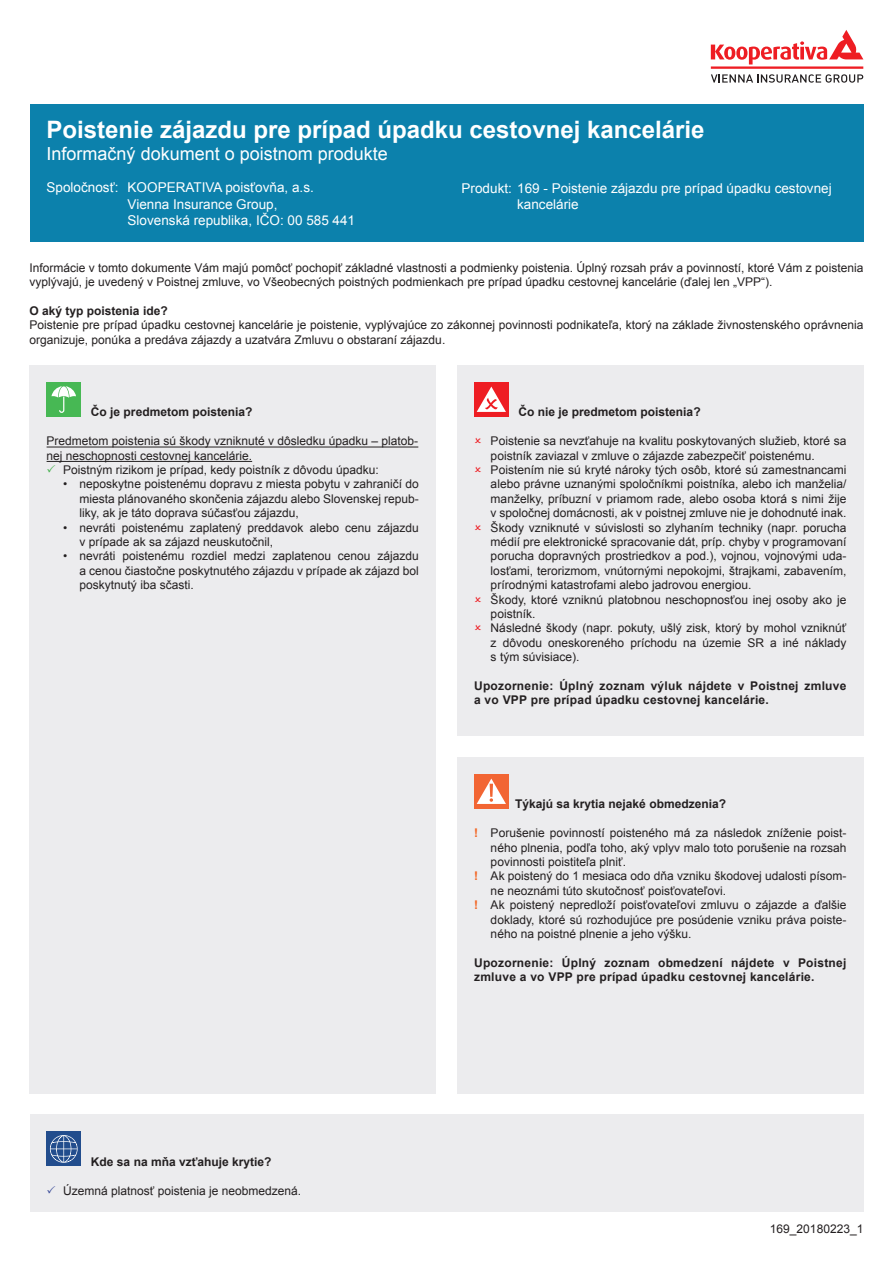
<style>
.page{position:relative;width:893px;height:1263px;background:#fff}
.page>*{position:absolute;margin:0;border:0;box-sizing:border-box;transform-origin:0 0}
.t1{font:700 24px "Arial";color:#fff}
.t2{font:18px "Arial CE";color:#fff}
.t3{font:13.5px/16.2px "Arial CE";color:#fff}
.t4{font:12px/14.4px "Arial CE";color:#231f20}
.t5{font:700 12px/14.4px "Arial";letter-spacing:.02em;color:#231f20}
.t6{font:700 12px "Arial";color:#231f20}
.s1{color:#40ae49}
.s2{font-family:"Arial";font-weight:700;color:#f36421}
.s3{color:#354797}
</style>
<div class="page">
<div style="left:30px;top:104px;width:833px;height:138px;background:#0c81ac"></div>
<svg style="left:710px;top:30px;width:153px;height:35px"></svg>
<hr style="left:710px;top:66px;width:153px;height:3px;background:#ee1d23">
<svg style="left:711px;top:74px;width:152px;height:9px"></svg>
<div style="left:30px;top:365px;width:406px;height:728px;background:#ececee"></div>
<hr style="left:47px;top:447px;width:371px;height:1px;background:#231f20">
<hr style="left:47px;top:461px;width:205px;height:1px;background:#231f20">
<div style="left:47px;top:382px;width:34px;height:34px;background:#47b854"></div>
<svg style="left:51px;top:386px;width:25px;height:27px"></svg>
<div style="left:457px;top:365px;width:406px;height:371px;background:#ececee"></div>
<div style="left:474px;top:382px;width:34px;height:34px;background:#ee1d23"></div>
<svg style="left:476px;top:387px;width:30px;height:25px"></svg>
<div style="left:457px;top:757px;width:406px;height:336px;background:#ececee"></div>
<div style="left:474px;top:774px;width:34px;height:34px;background:#f26533"></div>
<svg style="left:476px;top:779px;width:30px;height:25px"></svg>
<div style="left:30px;top:1115px;width:833px;height:97px;background:#ececee"></div>
<div style="left:47px;top:1132px;width:34px;height:34px;background:#224d8d"></div>
<svg style="left:50px;top:1135px;width:28px;height:28px"></svg>
<h1 class="t1" style="left:47px;top:117px;width:659px">Poistenie zájazdu pre prípad úpadku cestovnej kancelárie</h1>
<h2 class="t2" style="left:47px;top:144px;width:343px">Informačný dokument o poistnom produkte</h2>
<p class="t3" style="left:128px;top:180px;width:229px;text-indent:-81px">Spoločnosť: KOOPERATIVA poisťovňa, a.s.<br>Vienna Insurance Group,<br>Slovenská republika, IČO: 00 585 441</p>
<p class="t4" style="left:30px;top:260px;width:835px">Informácie v tomto dokumente Vám majú pomôcť pochopiť základné vlastnosti a podmienky poistenia. Úplný rozsah práv a povinností, ktoré Vám z poistenia vyplývajú, je uvedený v Poistnej zmluve, vo Všeobecných poistných podmienkach pre prípad úpadku cestovnej kancelárie (ďalej len „VPP“).</p>
<p class="t6" style="left:30px;top:304px;width:140px">O aký typ poistenia ide?</p>
<p class="t4" style="left:30px;top:318px;width:835px">Poistenie pre prípad úpadku cestovnej kancelárie je poistenie, vyplývajúce zo zákonnej povinnosti podnikateľa, ktorý na základe živnostenského oprávnenia organizuje, ponúka a predáva zájazdy a uzatvára Zmluvu o obstaraní zájazdu.</p>
<p class="t3" style="left:517px;top:180px;width:316px;text-indent:-55px">Produkt: 169 - Poistenie zájazdu pre prípad úpadku cestovnej kancelárie</p>
<p class="t6" style="left:91px;top:406px;width:163px">Čo je predmetom poistenia?</p>
<p class="t4" style="left:47px;top:434px;width:373px">Predmetom poistenia sú škody vzniknuté v dôsledku úpadku – platob&shy;nej neschopnosti cestovnej kancelárie.</p>
<p class="t4" style="left:47px;top:463px;width:333px"><span class="s1">✓</span> Poistným rizikom je prípad, kedy poistník z dôvodu úpadku:</p>
<p class="t4" style="left:80px;top:477px;width:341px;text-align:justify;text-indent:-16px">• neposkytne poistenému dopravu z miesta pobytu v zahraničí do miesta plánovaného skončenia zájazdu alebo Slovenskej repub&shy;liky, ak je táto doprava súčasťou zájazdu,</p>
<p class="t4" style="left:80px;top:520px;width:340px;text-indent:-16px">• nevráti poistenému zaplatený preddavok alebo cenu zájazdu v prípade ak sa zájazd neuskutočnil,</p>
<p class="t4" style="left:80px;top:549px;width:341px;text-align:justify;text-indent:-16px">• nevráti poistenému rozdiel medzi zaplatenou cenou zájazdu a cenou čiastočne poskytnutého zájazdu v prípade ak zájazd bol poskytnutý iba sčasti.</p>
<p class="t6" style="left:518px;top:406px;width:184px">Čo nie je predmetom poistenia?</p>
<p class="t4" style="left:490px;top:434px;width:357px">Poistenie sa nevzťahuje na kvalitu poskytovaných služieb, ktoré sa poistník zaviazal v zmluve o zájazde zabezpečiť poistenému.<br>Poistením nie sú kryté nároky tých osôb, ktoré sú zamestnancami alebo právne uznanými spoločníkmi poistníka, alebo ich manželia/ manželky, príbuzní v priamom rade, alebo osoba ktorá s nimi žije v spoločnej domácnosti, ak v poistnej zmluve nie je dohodnuté inak.<br>Škody vzniknuté v súvislosti so zlyhaním techniky (napr. porucha médií pre elektronické spracovanie dát, príp. chyby v programovaní porucha dopravných prostriedkov a pod.), vojnou, vojnovými uda&shy;losťami, terorizmom, vnútornými nepokojmi, štrajkami, zabavením, prírodnými katastrofami alebo jadrovou energiou.<br>Škody, ktoré vzniknú platobnou neschopnosťou inej osoby ako je poistník.<br>Následné škody (napr. pokuty, ušlý zisk, ktorý by mohol vzniknúť z dôvodu oneskoreného príchodu na územie SR a iné náklady s tým súvisiace).</p>
<p class="t5" style="left:474px;top:679px;width:374px">Upozornenie: Úplný zoznam výluk nájdete v Poistnej zmluve a vo VPP pre prípad úpadku cestovnej kancelárie.</p>
<p class="t6" style="left:515px;top:798px;width:212px">Týkajú sa krytia nejaké obmedzenia?</p>
<p class="t4" style="left:474px;top:826px;width:374px"><span class="s2">!</span> Porušenie povinností poisteného má za následok zníženie poist-</p>
<p class="t4" style="left:490px;top:840px;width:357px">ného plnenia, podľa toho, aký vplyv malo toto porušenie na rozsah</p>
<p class="t4" style="left:490px;top:855px;width:137px">povinnosti poistiteľa plniť.</p>
<p class="t4" style="left:474px;top:869px;width:374px"><span class="s2">!</span> Ak poistený do 1 mesiaca odo dňa vzniku škodovej udalosti písom-</p>
<p class="t4" style="left:490px;top:884px;width:237px">ne neoznámi túto skutočnosť poisťovateľovi.</p>
<p class="t4" style="left:474px;top:898px;width:374px"><span class="s2">!</span> Ak poistený nepredloží poisťovateľovi zmluvu o zájazde a ďalšie</p>
<p class="t4" style="left:490px;top:912px;width:357px">doklady, ktoré sú rozhodujúce pre posúdenie vzniku práva poiste-</p>
<p class="t4" style="left:490px;top:927px;width:202px">ného na poistné plnenie a jeho výšku.</p>
<p class="t5" style="left:474px;top:955px;width:374px">Upozornenie: Úplný zoznam obmedzení nájdete v Poistnej zmluve a vo VPP pre prípad úpadku cestovnej kancelárie.</p>
<p class="t6" style="left:91px;top:1155px;width:182px">Kde sa na mňa vzťahuje krytie?</p>
<p class="t4" style="left:47px;top:1184px;width:256px"><span class="s3">✓</span> Územná platnosť poistenia je neobmedzená.</p>
<p class="t4" style="left:770px;top:1222px;width:95px">169_20180223_1</p>
</div>
